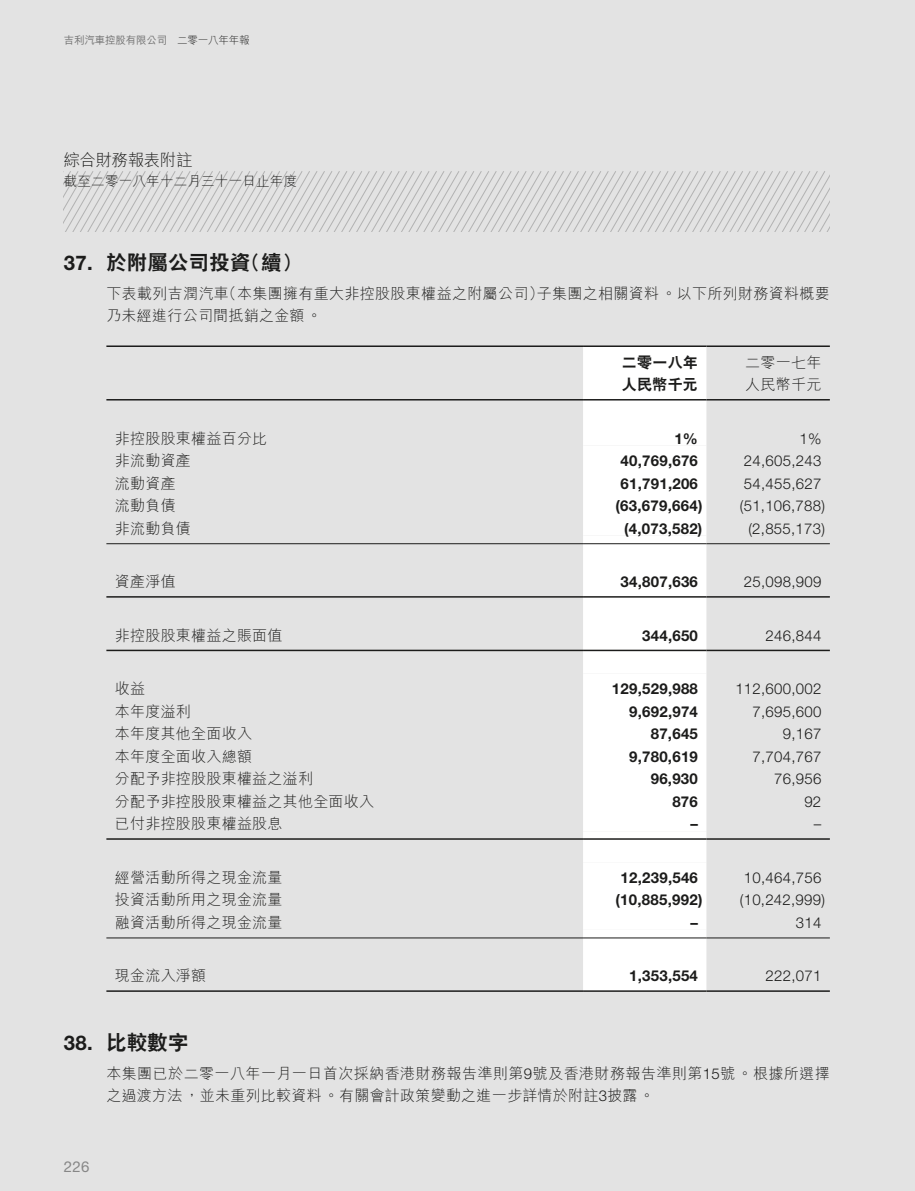
<style>
.page{position:relative;width:915px;height:1191px;background:#fff}
.page>*{position:absolute;margin:0;border:0;box-sizing:border-box;transform-origin:0 0}
.t1{font:800 20.25px "C Hei 2 HK";letter-spacing:.015em;color:#1c1c1b}
.t2{font:300 16.5px "M Hei HK";letter-spacing:-.03em;color:#1c1c1b}
.t3{font:300 15px/22.5px "M Hei HK";letter-spacing:.015em;color:#1c1c1b}
.t4{font:700 15px "Helvetica Neue LT Std";letter-spacing:.015em;color:#1c1c1b}
.t5{font:300 15px "Helvetica Neue LT Std";letter-spacing:.015em;color:#1c1c1b}
.t6{font:800 15px "C Hei 2 HK";letter-spacing:.015em;color:#1c1c1b}
.t7{font:15px "Helvetica Neue LT Std";color:#878787}
.t8{font:300 13.5px "M Hei HK";letter-spacing:.015em;color:#1c1c1b}
.t9{font:500 10.5px "M Hei HK";letter-spacing:-.02em;color:#6f6f6f}
.s1{font-weight:300;color:#1c1c1b}
.s2{font-family:"Helvetica Neue LT Std";font-weight:700}
.s3{font-family:"Helvetica Neue LT Std"}
</style>
<div class="page">
<hr style="left:914px;top:0;width:1px;height:1191px;background:#e3e3e3">
<div style="left:0;top:0;width:914px;height:1191px;background:#e3e3e3"></div>
<svg style="left:64px;top:171px;width:765px;height:60px"></svg>
<div style="left:583px;top:347px;width:123px;height:643px;background:#fff"></div>
<div style="left:583px;top:445px;width:123px;height:484px;background:#fff"></div>
<hr style="left:106px;top:345px;width:477px;height:2px;background:#1c1c1b">
<hr style="left:583px;top:345px;width:123px;height:2px;background:#1c1c1b">
<hr style="left:706px;top:345px;width:123px;height:2px;background:#1c1c1b">
<hr style="left:106px;top:399px;width:477px;height:1px;background:#1c1c1b">
<hr style="left:583px;top:399px;width:123px;height:1px;background:#1c1c1b">
<hr style="left:706px;top:399px;width:123px;height:1px;background:#1c1c1b">
<hr style="left:106px;top:543px;width:477px;height:1px;background:#1c1c1b">
<hr style="left:583px;top:543px;width:123px;height:1px;background:#1c1c1b">
<hr style="left:706px;top:543px;width:123px;height:1px;background:#1c1c1b">
<hr style="left:106px;top:596px;width:477px;height:1px;background:#1c1c1b">
<hr style="left:583px;top:596px;width:123px;height:1px;background:#1c1c1b">
<hr style="left:706px;top:596px;width:123px;height:1px;background:#1c1c1b">
<hr style="left:106px;top:649px;width:477px;height:2px;background:#1c1c1b">
<hr style="left:583px;top:649px;width:123px;height:2px;background:#1c1c1b">
<hr style="left:706px;top:649px;width:123px;height:2px;background:#1c1c1b">
<hr style="left:106px;top:838px;width:477px;height:1px;background:#1c1c1b">
<hr style="left:583px;top:838px;width:123px;height:1px;background:#1c1c1b">
<hr style="left:706px;top:838px;width:123px;height:1px;background:#1c1c1b">
<hr style="left:106px;top:937px;width:477px;height:1px;background:#1c1c1b">
<hr style="left:583px;top:937px;width:123px;height:1px;background:#1c1c1b">
<hr style="left:706px;top:937px;width:123px;height:1px;background:#1c1c1b">
<hr style="left:106px;top:990px;width:477px;height:1px;background:#1c1c1b">
<hr style="left:583px;top:990px;width:123px;height:1px;background:#1c1c1b">
<hr style="left:706px;top:990px;width:123px;height:1px;background:#1c1c1b">
<p class="t9" style="left:64px;top:32px;width:187px">吉利汽車控股有限公司 <span class="s1">二零一八年年報</span></p>
<p class="t2" style="left:64px;top:148px;width:130px">綜合財務報表附註</p>
<p class="t8" style="left:64px;top:172px;width:235px">截至二零一八年十二月三十一日止年度</p>
<h1 class="t1" style="left:64px;top:249px;width:239px"><span class="s2">37.</span> 於附屬公司投資（續）</h1>
<p class="t3" style="left:106px;top:281px;width:724px">下表載列吉潤汽車（本集團擁有重大非控股股東權益之附屬公司）子集團之相關資料。以下所列財務資料概要乃未經進行公司間抵銷之金額。</p>
<p class="t6" style="left:621px;top:352px;width:78px">二零一八年</p>
<p class="t3" style="left:745px;top:350px;width:78px">二零一七年</p>
<p class="t6" style="left:621px;top:374px;width:78px">人民幣千元</p>
<p class="t3" style="left:745px;top:373px;width:78px">人民幣千元</p>
<p class="t3" style="left:115px;top:426px;width:154px">非控股股東權益百分比</p>
<p class="t4" style="left:674px;top:429px;width:25px">1%</p>
<p class="t5" style="left:799px;top:429px;width:23px">1%</p>
<p class="t3" style="left:115px;top:449px;width:78px">非流動資產</p>
<p class="t4" style="left:620px;top:451px;width:79px">40,769,676</p>
<p class="t5" style="left:743px;top:451px;width:79px">24,605,243</p>
<p class="t3" style="left:115px;top:471px;width:62px">流動資產</p>
<p class="t4" style="left:620px;top:474px;width:79px">61,791,206</p>
<p class="t5" style="left:743px;top:474px;width:79px">54,455,627</p>
<p class="t3" style="left:115px;top:494px;width:62px">流動負債</p>
<p class="t4" style="left:615px;top:496px;width:88px">(63,679,664)</p>
<p class="t5" style="left:739px;top:496px;width:87px">(51,106,788)</p>
<p class="t3" style="left:115px;top:516px;width:78px">非流動負債</p>
<p class="t4" style="left:624px;top:519px;width:80px">(4,073,582)</p>
<p class="t5" style="left:748px;top:519px;width:78px">(2,855,173)</p>
<p class="t3" style="left:115px;top:570px;width:62px">資產淨值</p>
<p class="t4" style="left:620px;top:572px;width:79px">34,807,636</p>
<p class="t5" style="left:743px;top:572px;width:79px">25,098,909</p>
<p class="t3" style="left:115px;top:623px;width:169px">非控股股東權益之賬面值</p>
<p class="t4" style="left:642px;top:626px;width:57px">344,650</p>
<p class="t5" style="left:765px;top:626px;width:57px">246,844</p>
<p class="t3" style="left:115px;top:677px;width:32px">收益</p>
<p class="t4" style="left:611px;top:679px;width:87px">129,529,988</p>
<p class="t5" style="left:735px;top:680px;width:87px">112,600,002</p>
<p class="t3" style="left:115px;top:699px;width:78px">本年度溢利</p>
<p class="t4" style="left:629px;top:702px;width:70px">9,692,974</p>
<p class="t5" style="left:752px;top:702px;width:70px">7,695,600</p>
<p class="t3" style="left:115px;top:722px;width:139px">本年度其他全面收入</p>
<p class="t4" style="left:650px;top:724px;width:49px">87,645</p>
<p class="t5" style="left:782px;top:725px;width:40px">9,167</p>
<p class="t3" style="left:115px;top:744px;width:139px">本年度全面收入總額</p>
<p class="t4" style="left:629px;top:747px;width:70px">9,780,619</p>
<p class="t5" style="left:752px;top:747px;width:70px">7,704,767</p>
<p class="t3" style="left:115px;top:767px;width:200px">分配予非控股股東權益之溢利</p>
<p class="t4" style="left:650px;top:769px;width:49px">96,930</p>
<p class="t5" style="left:773px;top:770px;width:49px">76,956</p>
<p class="t3" style="left:115px;top:789px;width:261px">分配予非控股股東權益之其他全面收入</p>
<p class="t4" style="left:672px;top:792px;width:27px">876</p>
<p class="t5" style="left:804px;top:792px;width:18px">92</p>
<p class="t3" style="left:115px;top:812px;width:169px">已付非控股股東權益股息</p>
<p class="t4" style="left:690px;top:814px;width:9px">–</p>
<p class="t5" style="left:813px;top:815px;width:9px">–</p>
<p class="t3" style="left:115px;top:865px;width:169px">經營活動所得之現金流量</p>
<p class="t4" style="left:620px;top:868px;width:79px">12,239,546</p>
<p class="t5" style="left:743px;top:868px;width:79px">10,464,756</p>
<p class="t3" style="left:115px;top:888px;width:169px">投資活動所用之現金流量</p>
<p class="t4" style="left:615px;top:890px;width:88px">(10,885,992)</p>
<p class="t5" style="left:739px;top:891px;width:87px">(10,242,999)</p>
<p class="t3" style="left:115px;top:910px;width:169px">融資活動所得之現金流量</p>
<p class="t4" style="left:690px;top:913px;width:9px">–</p>
<p class="t5" style="left:795px;top:913px;width:27px">314</p>
<p class="t3" style="left:115px;top:964px;width:93px">現金流入淨額</p>
<p class="t4" style="left:629px;top:966px;width:70px">1,353,554</p>
<p class="t5" style="left:765px;top:967px;width:57px">222,071</p>
<h1 class="t1" style="left:64px;top:1029px;width:126px"><span class="s2">38.</span> 比較數字</h1>
<p class="t3" style="left:106px;top:1061px;width:724px">本集團已於二零一八年一月一日首次採納香港財務報告準則第<span class="s3">9</span>號及香港財務報告準則第<span class="s3">15</span>號。根據所選擇之過渡方法，並未重列比較資料。有關會計政策變動之進一步詳情於附註<span class="s3">3</span>披露。</p>
<p class="t7" style="left:64px;top:1157px;width:27px">226</p>
</div>
